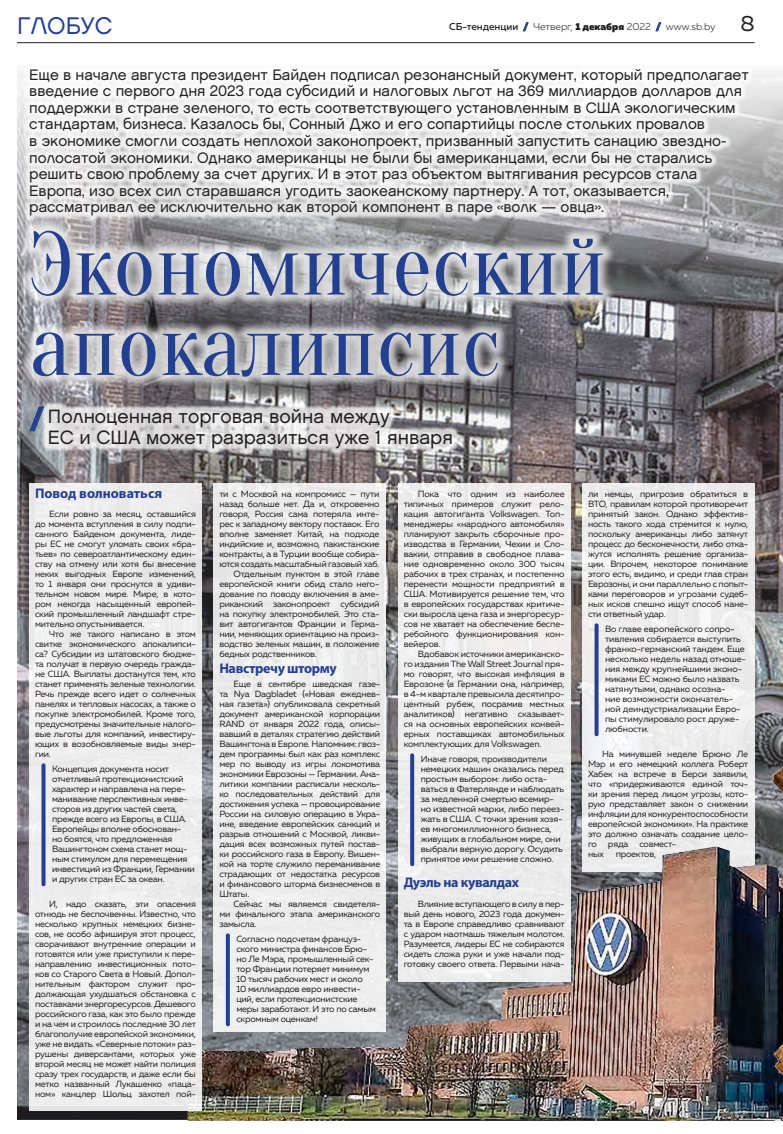
<style>
.page{position:relative;width:783px;height:1134px;background:#fff}
.page>*{position:absolute;margin:0;border:0;box-sizing:border-box;transform-origin:0 0}
.заг2{font:89.3px/80.3px "Oranienbaum";color:#233f90}
.t1{font:900 29px "Muller";color:#233f90}
.Колонтитул{font:24px "Chalet London Nineteen Sixty";color:#233f90}
.t2{font:22px "Muller";color:#231f20}
.надзаголовок{font:19.2px/21.1px "Chalet London Nineteen Sixty";color:#231f20}
.лид{font:15.1px/16.6px "Chalet London Nineteen Sixty";letter-spacing:-.005em;color:#231f20}
.подзаголовок_синий{font:700 14px "Myriad Pro";letter-spacing:-.02em;color:#233f90}
.подзаголовок_синий-2{font:700 14px "Myriad Pro";color:#233f90}
.t3{font:300 10px "Muller";color:#231f20}
.врезка_синяя{font:9px/10px "Muller";letter-spacing:-.025em;color:#231f20;text-align:justify}
.s1{font-weight:500}
.s2{font-weight:900;color:#233f90}
.s3{font-weight:900}
</style>
<div class="page">
<hr style="left:17px;top:43px;width:737px;height:1px;background:#231f20">
<img style="left:17px;top:70px;width:765px;height:1049px">
<svg style="left:523px;top:22px;width:5px;height:9px"></svg>
<svg style="left:655px;top:22px;width:6px;height:9px"></svg>
<div style="left:214px;top:483px;width:172px;height:549px;background:#ececec"></div>
<div style="left:398px;top:483px;width:172px;height:499px;background:#eeeded"></div>
<svg style="left:410px;top:755px;width:4px;height:91px"></svg>
<div style="left:582px;top:483px;width:172px;height:389px;background:linear-gradient(to right,#eff0f1,#ededec)"></div>
<svg style="left:594px;top:625px;width:4px;height:109px"></svg>
<img style="left:187px;top:846px;width:586px;height:275px">
<div style="left:773px;top:738px;width:9px;height:396px;background:#231f20;opacity:.75"></div>
<img style="left:726px;top:725px;width:56px;height:114px">
<img style="left:726px;top:1004px;width:56px;height:114px">
<div style="left:23px;top:62px;width:732px;height:161px;background:#fff;opacity:.75"></div>
<div style="left:18px;top:217px;width:598px;height:173px;background:#fff;opacity:.75"></div>
<div style="left:41px;top:400px;width:418px;height:56px;background:#fff;opacity:.75"></div>
<div style="left:29px;top:483px;width:172px;height:628px;background:#ededee"></div>
<svg style="left:41px;top:765px;width:4px;height:119px"></svg>
<svg style="left:30px;top:407px;width:14px;height:24px"></svg>
<p class="Колонтитул" style="left:17px;top:11px;width:97px">ГЛОБУС</p>
<p class="t3" style="left:449px;top:21px;width:268px"><span class="s1">СБ-тенденции</span> <span class="s2">/</span> Четверг, <span class="s3">1 декабря</span> 2022 <span class="s2">/</span> www.sb.by</p>
<p class="t2" style="left:740px;top:10px;width:16px">8</p>
<p class="лид" style="left:29px;top:66px;width:721px">Еще в начале августа президент Байден подписал резонансный документ, который предполагает введение с первого дня 2023 года субсидий и налоговых льгот на 369 миллиардов долларов для поддержки в стране зеленого, то есть соответствующего установленным в США экологическим стандартам, бизнеса. Казалось бы, Сонный Джо и его сопартийцы после стольких провалов<br>в экономике смогли создать неплохой законопроект, призванный запустить санацию звездно&shy;полосатой экономики. Однако американцы не были бы американцами, если бы не старались решить свою проблему за счет других. И в этот раз объектом вытягивания ресурсов стала Европа, изо всех сил старавшаяся угодить заокеанскому партнеру. А тот, оказывается, рассматривал ее исключительно как второй компонент в паре «волк — овца».</p>
<p class="заг2" style="left:30px;top:226px;width:578px">Экономический апокалипсис</p>
<p class="надзаголовок" style="left:48px;top:405px;width:406px">Полноценная торговая война между<br>ЕС и США может разразиться уже 1 января</p>
<p class="t1" style="left:30px;top:400px;width:16px">/</p>
<p class="подзаголовок_синий-2" style="left:35px;top:485px;width:129px">Повод волноваться</p>
<p class="врезка_синяя" style="left:35px;top:508px;width:162px;text-indent:14px">Если ровно за месяц, оставшийся до момента вступления в силу подпи&shy;санного Байденом документа, лиде&shy;ры ЕС не смогут уломать своих «бра&shy;тьев» по североатлантическому един&shy;ству на отмену или хотя бы внесение неких выгодных Европе изменений, то 1 января они проснутся в удиви&shy;тельном новом мире. Мире, в кото&shy;ром некогда насыщенный европей&shy;ский промышленный ландшафт стре&shy;мительно опустынивается.</p>
<p class="врезка_синяя" style="left:35px;top:628px;width:162px;text-indent:14px">Что же такого написано в этом свитке экономического апокалипси&shy;са? Субсидии из штатовского бюдже&shy;та получат в первую очередь гражда&shy;не США. Выплаты достанутся тем, кто станет применять зеленые технологии.<br>Речь прежде всего идет о солнечных панелях и тепловых насосах, а также о покупке электромобилей. Кроме того, предусмотрены значительные налого&shy;вые льготы для компаний, инвестиру&shy;ющих в возобновляемые виды энер&shy;гии.</p>
<p class="врезка_синяя" style="left:52px;top:764px;width:144px;text-align:left">Концепция документа носит отчетливый протекционистский характер и направлена на пере&shy;манивание перспективных инве&shy;сторов из других частей света, прежде всего из Европы, в США.<br>Европейцы вполне обоснован-<br>но боятся, что предложенная<br>Вашингтоном схема станет мощ&shy;ным стимулом для перемещения инвестиций из Франции, Германии и других стран ЕС за океан.</p>
<p class="врезка_синяя" style="left:35px;top:898px;width:162px;text-indent:14px">И, надо сказать, эти опасения отнюдь не беспочвенны. Известно, что несколько крупных немецких бизне&shy;сов, не особо афишируя этот процесс, сворачивают внутренние операции и готовятся или уже приступили к пере&shy;направлению инвестиционных пото&shy;ков со Старого Света в Новый. Допол&shy;нительным фактором служит про&shy;должающая ухудшаться обстановка с поставками энергоресурсов. Дешевого российского газа, как это было прежде и на чем и строилось последние 30 лет благополучие европейской экономики, уже не видать. «Северные потоки» раз&shy;рушены диверсантами, которых уже второй месяц не может найти полиция сразу трех государств, и даже если бы метко названный Лукашенко «паца&shy;ном» канцлер Шольц захотел пой-</p>
<p class="врезка_синяя" style="left:219px;top:488px;width:162px">ти с Москвой на компромисс — пути назад больше нет. Да и, откровенно говоря, Россия сама потеряла инте&shy;рес к западному вектору поставок. Его вполне заменяет Китай, на подходе индийские и, возможно, пакистанские контракты, а в Турции вообще собира&shy;ются создать масштабный газовый хаб.</p>
<p class="врезка_синяя" style="left:219px;top:568px;width:162px;text-indent:14px">Отдельным пунктом в этой главе европейской книги обид стало него&shy;дование по поводу включения в аме&shy;риканский законопроект субсидий на покупку электромобилей. Это ста&shy;вит автогигантов Франции и Герма&shy;нии, меняющих ориентацию на произ&shy;водство зеленых машин, в положение бедных родственников.</p>
<p class="подзаголовок_синий" style="left:219px;top:659px;width:119px">Навстречу шторму</p>
<p class="врезка_синяя" style="left:219px;top:678px;width:162px;text-indent:14px">Еще в сентябре шведская газе&shy;та Nya Dagbladet («Новая ежеднев&shy;ная газета») опубликовала секретный документ американской корпорации RAND от января 2022 года, описы&shy;вавший в деталях стратегию действий Вашингтона в Европе. Напомним: гвоз&shy;дем программы был как раз комплекс мер по выводу из игры локомотива экономики Еврозоны — Германии. Ана&shy;литики компании расписали несколь&shy;ко последовательных действий для достижения успеха — провоцирование России на силовую операцию в Укра&shy;ине, введение европейских санкций и разрыв отношений с Москвой, ликви&shy;дация всех возможных путей постав&shy;ки российского газа в Европу. Вишен&shy;кой на торте служило переманивание страдающих от недостатка ресурсов и финансового шторма бизнесменов в Штаты.</p>
<p class="врезка_синяя" style="left:219px;top:898px;width:162px;text-indent:14px">Сейчас мы являемся свидетеля&shy;ми финального этапа американского замысла.</p>
<p class="врезка_синяя" style="left:236px;top:934px;width:141px;text-align:left">Согласно подсчетам француз&shy;ского министра финансов Брю&shy;но Ле Мэра, промышленный сек&shy;тор Франции потеряет минимум<br>10 тысяч рабочих мест и около<br>10 миллиардов евро инвести&shy;ций, если протекционистские меры заработают. И это по самым скромным оценкам!</p>
<p class="врезка_синяя" style="left:403px;top:488px;width:162px;text-indent:14px">Пока что одним из наиболее типичных примеров служит рело&shy;кация автогиганта Volkswagen. Топ&shy;менеджеры «народного автомобиля» планируют закрыть сборочные про&shy;изводства в Германии, Чехии и Сло&shy;вакии, отправив в свободное плава&shy;ние одновременно около 300 тысяч рабочих в трех странах, и постепенно перенести мощности предприятий в США. Мотивируется решение тем, что в европейских государствах критиче&shy;ски выросла цена газа и энергоресур&shy;сов не хватает на обеспечение беспе&shy;ребойного функционирования кон&shy;вейеров.</p>
<p class="врезка_синяя" style="left:403px;top:648px;width:162px;text-indent:14px">Вдобавок источники американско&shy;го издания The Wall Street Journal пря&shy;мо говорят, что высокая инфляция в Еврозоне (в Германии она, например, в 4‑м квартале превысила десятипро&shy;центный рубеж, посрамив местных аналитиков) негативно сказывает&shy;ся на основных европейских конвей&shy;ерных поставщиках автомобильных комплектующих для Volkswagen.</p>
<p class="врезка_синяя" style="left:420px;top:754px;width:145px;text-align:left">Иначе говоря, производители немецких машин оказались перед простым выбором: либо оста&shy;ваться в Фатерлянде и наблюдать за медленной смертью всемир&shy;но известной марки, либо переез&shy;жать в США. С точки зрения хозя&shy;ев многомиллионного бизнеса, живущих в глобальном мире, они выбрали верную дорогу. Осудить принятое ими решение сложно.</p>
<p class="подзаголовок_синий" style="left:403px;top:873px;width:117px">Дуэль на кувалдах</p>
<p class="врезка_синяя" style="left:403px;top:898px;width:162px;text-indent:14px">Влияние вступающего в силу в пер&shy;вый день нового, 2023 года докумен&shy;та в Европе справедливо сравнивают с ударом наотмашь тяжелым молотом.<br>Разумеется, лидеры ЕС не собираются сидеть сложа руки и уже начали под&shy;готовку своего ответа. Первыми нача-</p>
<p class="врезка_синяя" style="left:588px;top:488px;width:162px">ли немцы, пригрозив обратиться в ВТО, правилам которой противоречит принятый закон. Однако эффектив&shy;ность такого хода стремится к нулю, поскольку американцы либо затянут процесс до бесконечности, либо отка&shy;жутся исполнять решение организа&shy;ции. Впрочем, некоторое понимание этого есть, видимо, и среди глав стран Еврозоны, и они параллельно с попыт&shy;ками переговоров и угрозами судеб&shy;ных исков спешно ищут способ нане&shy;сти ответный удар.</p>
<p class="врезка_синяя" style="left:605px;top:624px;width:142px;text-align:left">Во главе европейского сопро&shy;тивления собирается выступить франко-германский тандем. Еще несколько недель назад отноше&shy;ния между крупнейшими эконо&shy;миками ЕС можно было назвать натянутыми, однако осозна-<br>ние возможности окончатель&shy;ной деиндустриализации Евро&shy;пы стимулировало рост друже&shy;любности.</p>
<p class="врезка_синяя" style="left:588px;top:748px;width:162px;text-align:left;text-indent:14px">На минувшей неделе Брюно Ле<br>Мэр и его немецкий коллега Роберт<br>Хабек на встрече в Берси заявили, что «придерживаются единой точ&shy;ки зрения перед лицом угрозы, кото&shy;рую представляет закон о снижении инфляции для конкурентоспособности европейской экономики». На практике это должно означать создание цело&shy;го ряда совмест-<br>ных</p>
<p class="врезка_синяя" style="left:615px;top:848px;width:42px">проектов,</p>
</div>
